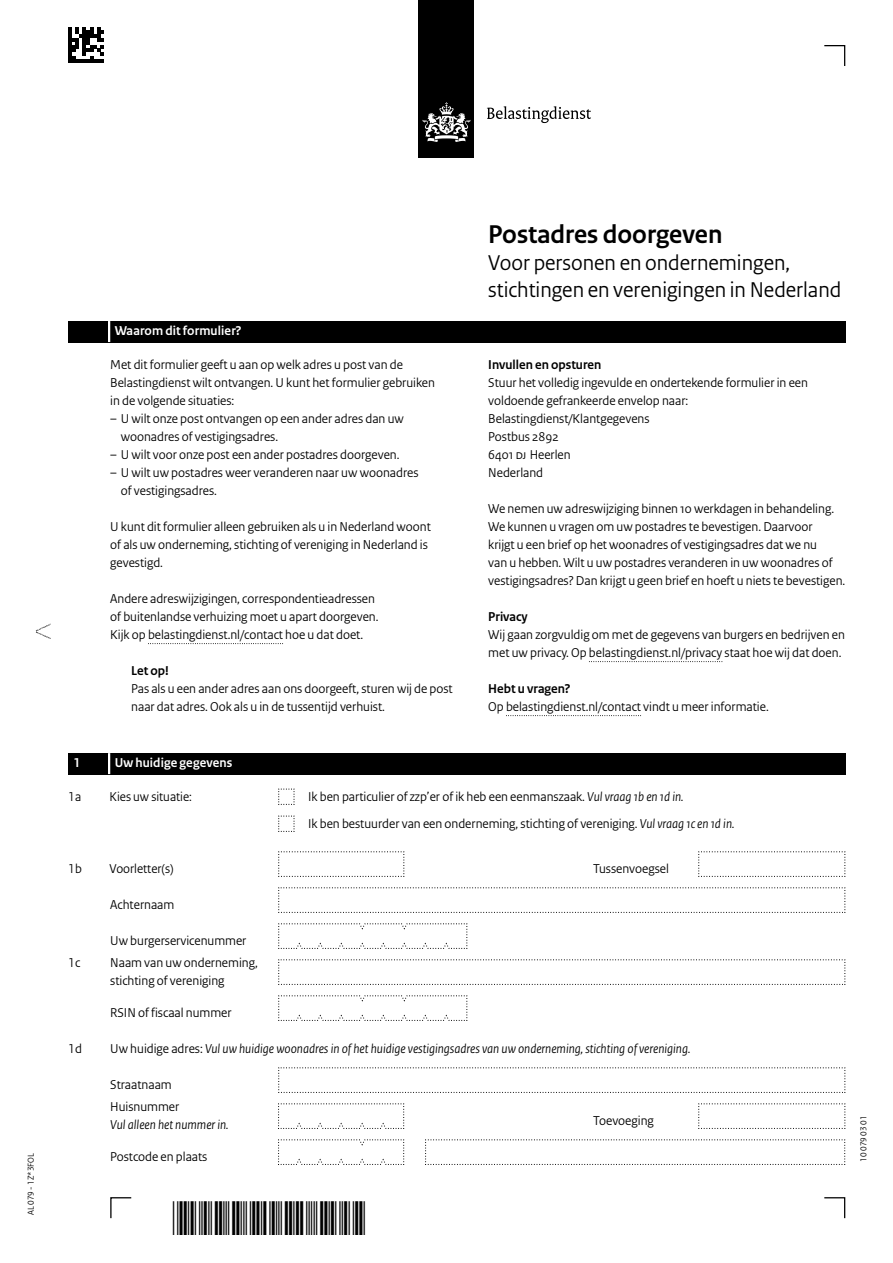
<style>
.page{position:relative;width:893px;height:1263px;background:#fff}
.page>*{position:absolute;margin:0;border:0;box-sizing:border-box;transform-origin:0 0}
.Documenttitel{font:700 27px "Rijksoverheid Sans Heading";color:#000}
.Documenttitel-2{font:22.5px/27px "Rijksoverheid Sans Heading";color:#000}
.Gebruiksaanwijzing_witregel{font:13.5px/18px "Rijksoverheid Sans Heading";color:#000}
.Gebruiksaanwijzing{font:13.5px/18px "Rijksoverheid Sans Heading";color:#000}
.Vraag_geen_inspring_niet_op_stramien{font:13.5px "Rijksoverheid Sans Heading";color:#000}
.Vraag_Nummer{font:italic 13.5px "Rijksoverheid Sans Heading";color:#000}
.Vraag_Nummer-2{font:13.5px/18px "Rijksoverheid Sans Heading";color:#000}
.Vraag{font:13.5px "Rijksoverheid Sans Heading";color:#000}
.KOP_B_Nummer{font:700 13.5px "Rijksoverheid Sans Heading";letter-spacing:.01em;color:#fff}
.Tussenkop{font:700 13.5px "Rijksoverheid Sans Heading";color:#000}
.Vraag-2{font:italic 13.5px/18px "Rijksoverheid Sans Heading";color:#000}
.Tussenkop_Let_op{font:700 13.5px "Rijksoverheid Sans Heading";color:#000}
.t1{font:9px "Rijksoverheid Sans Heading";color:#000}
.s1{font-style:italic}
.s2{font-style:normal}
</style>
<div class="page">
<div style="left:419px;top:0;width:55px;height:158px;background:#000"></div>
<svg style="left:423px;top:102px;width:47px;height:40px"></svg>
<svg style="left:487px;top:106px;width:104px;height:17px"></svg>
<svg style="left:824px;top:1197px;width:22px;height:22px"></svg>
<svg style="left:110px;top:1197px;width:22px;height:22px"></svg>
<svg style="left:824px;top:45px;width:22px;height:21px"></svg>
<svg style="left:278px;top:851px;width:127px;height:26px"></svg>
<svg style="left:278px;top:887px;width:568px;height:26px"></svg>
<svg style="left:698px;top:851px;width:148px;height:26px"></svg>
<svg style="left:278px;top:923px;width:190px;height:26px"></svg>
<svg style="left:278px;top:995px;width:190px;height:26px"></svg>
<svg style="left:278px;top:959px;width:568px;height:26px"></svg>
<svg style="left:278px;top:1067px;width:568px;height:26px"></svg>
<svg style="left:698px;top:1103px;width:148px;height:26px"></svg>
<svg style="left:278px;top:788px;width:17px;height:17px"></svg>
<svg style="left:278px;top:815px;width:17px;height:17px"></svg>
<svg style="left:278px;top:1139px;width:127px;height:26px"></svg>
<svg style="left:278px;top:1103px;width:127px;height:26px"></svg>
<svg style="left:425px;top:1139px;width:421px;height:26px"></svg>
<svg style="left:36px;top:624px;width:15px;height:15px"></svg>
<div style="left:68px;top:321px;width:777px;height:21px;background:#000"></div>
<hr style="left:108px;top:321px;width:2px;height:21px;background:#fff">
<svg style="left:148px;top:643px;width:135px;height:1px"></svg>
<svg style="left:589px;top:661px;width:133px;height:1px"></svg>
<svg style="left:506px;top:715px;width:135px;height:1px"></svg>
<div style="left:68px;top:753px;width:777px;height:21px;background:#000"></div>
<hr style="left:108px;top:753px;width:2px;height:21px;background:#fff">
<svg style="left:68px;top:27px;width:36px;height:36px"></svg>
<p class="t1" style="left:26px;top:1215px;width:64px;rotate:-90deg">AL 079 - 1Z*3FOL</p>
<h2 class="KOP_B_Nummer" style="left:115px;top:323px;width:128px">Waarom dit formulier?</h2>
<p class="Gebruiksaanwijzing" style="left:110px;top:356px;width:326px">Met dit formulier geeft u aan op welk adres u post van de<br>Belastingdienst wilt ontvangen. U kunt het formulier gebruiken in de volgende situaties:</p>
<p class="Gebruiksaanwijzing_witregel" style="left:121px;top:410px;width:285px;text-indent:-10px">– U wilt onze post ontvangen op een ander adres dan uw woonadres of vestigingsadres.</p>
<p class="Gebruiksaanwijzing_witregel" style="left:110px;top:446px;width:291px">– U wilt voor onze post een ander postadres doorgeven.</p>
<p class="Gebruiksaanwijzing_witregel" style="left:121px;top:464px;width:299px;text-indent:-10px">– U wilt uw postadres weer veranderen naar uw woonadres of vestigingsadres.</p>
<p class="Gebruiksaanwijzing_witregel" style="left:110px;top:518px;width:322px">U kunt dit formulier alleen gebruiken als u in Nederland woont of als uw onderneming, stichting of vereniging in Nederland is gevestigd.</p>
<p class="Gebruiksaanwijzing_witregel" style="left:110px;top:590px;width:270px">Andere adreswijzigingen, correspondentieadressen of buitenlandse verhuizing moet u apart doorgeven.<br>Kijk op belastingdienst.nl/contact hoe u dat doet.</p>
<h3 class="Tussenkop_Let_op" style="left:131px;top:663px;width:39px">Let op!</h3>
<p class="Gebruiksaanwijzing" style="left:131px;top:680px;width:323px">Pas als u een ander adres aan ons doorgeeft, sturen wij de post naar dat adres. Ook als u in de tussentijd verhuist.</p>
<h1 class="Documenttitel" style="left:488px;top:219px;width:236px">Postadres doorgeven</h1>
<h1 class="Documenttitel-2" style="left:488px;top:249px;width:354px">Voor personen en ondernemingen, stichtingen en verenigingen in Nederland</h1>
<h3 class="Tussenkop" style="left:488px;top:357px;width:115px">Invullen en opsturen</h3>
<p class="Gebruiksaanwijzing" style="left:488px;top:374px;width:321px">Stuur het volledig ingevulde en ondertekende formulier in een voldoende gefrankeerde envelop naar:<br>Belastingdienst/Klantgegevens<br>Postbus 2892<br>6401 DJ Heerlen<br>Nederland</p>
<p class="Gebruiksaanwijzing_witregel" style="left:488px;top:500px;width:359px">We nemen uw adreswijziging binnen 10 werkdagen in behandeling.<br>We kunnen u vragen om uw postadres te bevestigen. Daarvoor<br>krijgt u een brief op het woonadres of vestigingsadres dat we nu<br>van u hebben. Wilt u uw postadres veranderen in uw woonadres of vestigingsadres? Dan krijgt u geen brief en hoeft u niets te bevestigen.</p>
<h3 class="Tussenkop" style="left:488px;top:609px;width:41px">Privacy</h3>
<p class="Gebruiksaanwijzing" style="left:488px;top:626px;width:358px">Wij gaan zorgvuldig om met de gegevens van burgers en bedrijven en met uw privacy. Op belastingdienst.nl/privacy staat hoe wij dat doen.</p>
<h3 class="Tussenkop" style="left:488px;top:681px;width:84px">Hebt u vragen?</h3>
<p class="Gebruiksaanwijzing" style="left:488px;top:698px;width:282px">Op belastingdienst.nl/contact vindt u meer informatie.</p>
<h2 class="KOP_B_Nummer" style="left:74px;top:755px;width:8px">1</h2>
<h2 class="KOP_B_Nummer" style="left:115px;top:755px;width:119px">Uw huidige gegevens</h2>
<p class="Vraag_Nummer-2" style="left:68px;top:788px;width:14px">1a</p>
<p class="Vraag_Nummer-2" style="left:110px;top:788px;width:84px">Kies uw situatie:</p>
<p class="Vraag_geen_inspring_niet_op_stramien" style="left:308px;top:789px;width:377px">Ik ben particulier of zzp’er of ik heb een eenmanszaak. <span class="s1">Vul vraag 1b en 1d in.</span></p>
<p class="Vraag_geen_inspring_niet_op_stramien" style="left:308px;top:816px;width:428px">Ik ben bestuurder van een onderneming, stichting of vereniging. <span class="s1">Vul vraag 1c en 1d in.</span></p>
<p class="Vraag_Nummer-2" style="left:68px;top:860px;width:15px">1b</p>
<p class="Vraag_Nummer-2" style="left:110px;top:860px;width:66px">Voorletter(s)</p>
<p class="Vraag_Nummer-2" style="left:593px;top:860px;width:77px">Tussenvoegsel</p>
<p class="Vraag" style="left:110px;top:897px;width:66px">Achternaam</p>
<p class="Vraag" style="left:110px;top:933px;width:138px">Uw burgerservicenummer</p>
<p class="Vraag_Nummer-2" style="left:68px;top:954px;width:14px">1c</p>
<p class="Vraag_Nummer-2" style="left:110px;top:954px;width:149px">Naam van uw onderneming, stichting of vereniging</p>
<p class="Vraag" style="left:110px;top:1005px;width:123px">RSIN of fiscaal nummer</p>
<p class="Vraag_Nummer-2" style="left:68px;top:1040px;width:15px">1d</p>
<p class="Vraag_Nummer" style="left:110px;top:1041px;width:582px"><span class="s2">Uw huidige adres:</span> Vul uw huidige woonadres in of het huidige vestigingsadres van uw onderneming, stichting of vereniging.</p>
<p class="Vraag" style="left:110px;top:1077px;width:63px">Straatnaam</p>
<p class="Vraag-2" style="left:110px;top:1098px;width:120px"><span class="s2">Huisnummer<br></span>Vul alleen het nummer in.</p>
<p class="Vraag_Nummer-2" style="left:593px;top:1112px;width:62px">Toevoeging</p>
<p class="Vraag" style="left:110px;top:1149px;width:99px">Postcode en plaats</p>
<p class="t1" style="left:858px;top:1161px;width:47px;rotate:-90deg">10 079 03 01</p>
</div>
